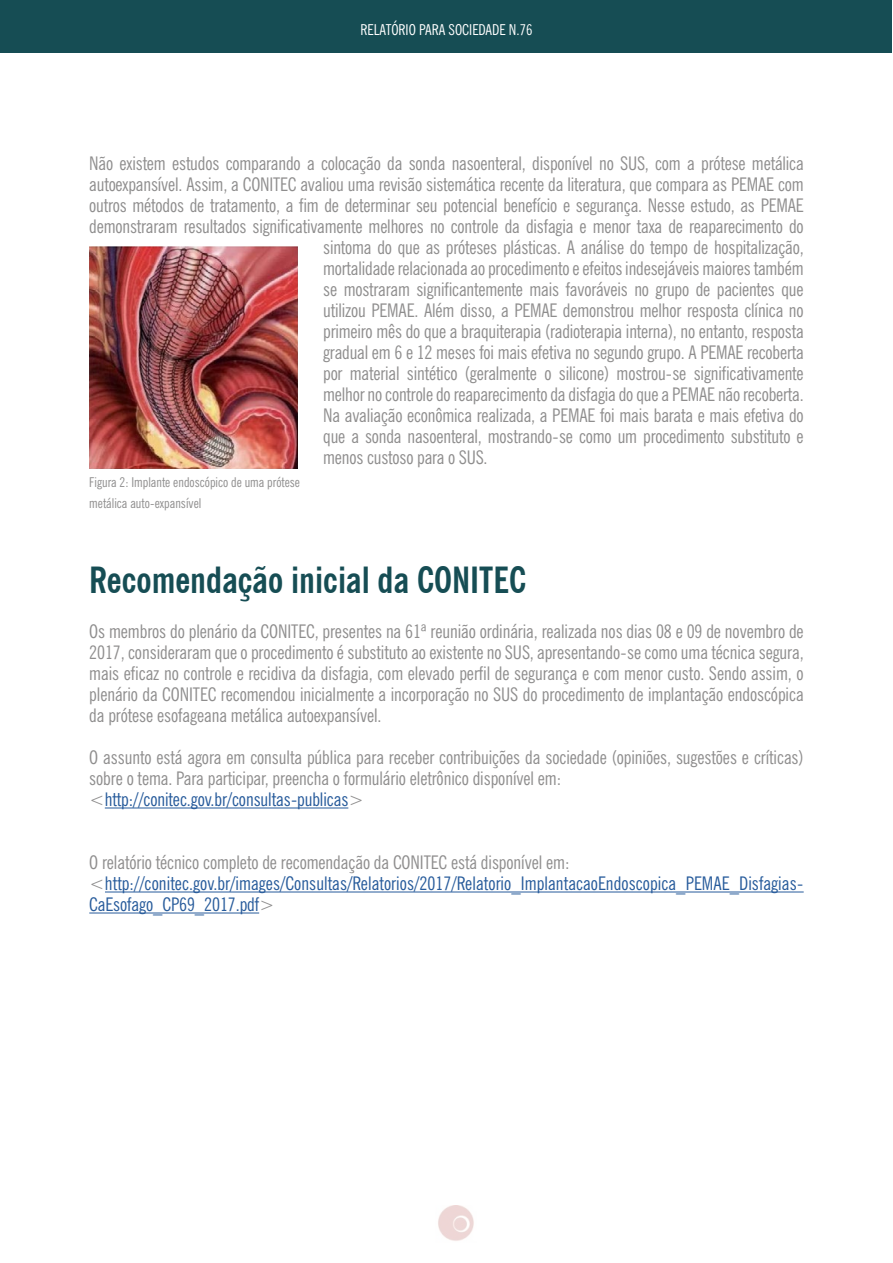
<style>
.page{position:relative;width:893px;height:1263px;background:#fff}
.page>*{position:absolute;margin:0;border:0;box-sizing:border-box;transform-origin:0 0}
.t1{font:700 condensed 36px "News Gothic BT";color:#164d54}
.t2{font:condensed 18.75px/21px "News Gothic BT";letter-spacing:-.01em;color:#8f8e8e;text-align:justify}
.t3{font:condensed 18.75px/21px "News Gothic BT";letter-spacing:.005em;color:#275b9b}
.t4{font:condensed 15px "News Gothic BT";color:#fff}
.t5{font:condensed 13.5px/21px "News Gothic BT";color:#8f8e8e}
.s1{color:#275b9b}
.s2{color:#8f8e8e}
</style>
<div class="page">
<div style="left:1px;top:0;width:891px;height:52px;background:#164d54"></div>
<hr style="left:105px;top:807px;width:243px;height:1px;background:#275b9b">
<hr style="left:105px;top:891px;width:699px;height:1px;background:#275b9b">
<hr style="left:89px;top:912px;width:170px;height:1px;background:#275b9b">
<img style="left:89px;top:247px;width:209px;height:222px">
<img style="left:438px;top:1205px;width:36px;height:36px">
<p class="t4" style="left:360px;top:21px;width:173px">RELATÓRIO PARA SOCIEDADE N.76</p>
<p class="t2" style="left:89px;top:153px;width:716px">Não existem estudos comparando a colocação da sonda nasoenteral, disponível no SUS, com a prótese metálica</p>
<p class="t2" style="left:89px;top:174px;width:716px">autoexpansível. Assim, a CONITEC avaliou uma revisão sistemática recente da literatura, que compara as PEMAE com</p>
<p class="t2" style="left:89px;top:195px;width:716px">outros métodos de tratamento, a fim de determinar seu potencial benefício e segurança. Nesse estudo, as PEMAE</p>
<p class="t2" style="left:89px;top:216px;width:716px">demonstraram resultados significativamente melhores no controle da disfagia e menor taxa de reaparecimento do</p>
<p class="t2" style="left:323px;top:237px;width:482px">sintoma do que as próteses plásticas. A análise do tempo de hospitalização,</p>
<p class="t2" style="left:323px;top:258px;width:482px">mortalidade relacionada ao procedimento e efeitos indesejáveis maiores também</p>
<p class="t2" style="left:323px;top:279px;width:482px">se mostraram significantemente mais favoráveis no grupo de pacientes que</p>
<p class="t2" style="left:323px;top:300px;width:482px">utilizou PEMAE. Além disso, a PEMAE demonstrou melhor resposta clínica no</p>
<p class="t2" style="left:323px;top:321px;width:482px">primeiro mês do que a braquiterapia (radioterapia interna), no entanto, resposta</p>
<p class="t2" style="left:323px;top:342px;width:482px">gradual em 6 e 12 meses foi mais efetiva no segundo grupo. A PEMAE recoberta</p>
<p class="t2" style="left:323px;top:363px;width:482px">por material sintético (geralmente o silicone) mostrou-se significativamente</p>
<p class="t2" style="left:323px;top:384px;width:482px">melhor no controle do reaparecimento da disfagia do que a PEMAE não recoberta.</p>
<p class="t2" style="left:323px;top:405px;width:482px">Na avaliação econômica realizada, a PEMAE foi mais barata e mais efetiva do</p>
<p class="t2" style="left:323px;top:426px;width:482px">que a sonda nasoenteral, mostrando-se como um procedimento substituto e</p>
<p class="t2" style="left:323px;top:447px;width:166px">menos custoso para o SUS.</p>
<p class="t5" style="left:89px;top:472px;width:212px">Figura 2: Implante endoscópico de uma prótese metálica auto-expansível</p>
<h1 class="t1" style="left:89px;top:558px;width:438px">Recomendação inicial da CONITEC</h1>
<p class="t2" style="left:89px;top:621px;width:716px">Os membros do plenário da CONITEC, presentes na 61ª reunião ordinária, realizada nos dias 08 e 09 de novembro de 2017, consideraram que o procedimento é substituto ao existente no SUS, apresentando-se como uma técnica segura, mais eficaz no controle e recidiva da disfagia, com elevado perfil de segurança e com menor custo. Sendo assim, o plenário da CONITEC recomendou inicialmente a incorporação no SUS do procedimento de implantação endoscópica da prótese esofageana metálica autoexpansível.</p>
<p class="t2" style="left:89px;top:747px;width:716px;text-align:left">O assunto está agora em consulta pública para receber contribuições da sociedade (opiniões, sugestões e críticas) sobre o tema. Para participar, preencha o formulário eletrônico disponível em: &lt;<span class="s1">http://conitec.gov.br/consultas-publicas</span>&gt;</p>
<p class="t3" style="left:89px;top:852px;width:715px"><span class="s2">O relatório técnico completo de recomendação da CONITEC está disponível em: &lt;</span>http://conitec.gov.br/images/Consultas/Relatorios/2017/Relatorio_ImplantacaoEndoscopica_PEMAE_Disfagias-<br>CaEsofago_CP69_2017.pdf<span class="s2">&gt;</span></p>
</div>
